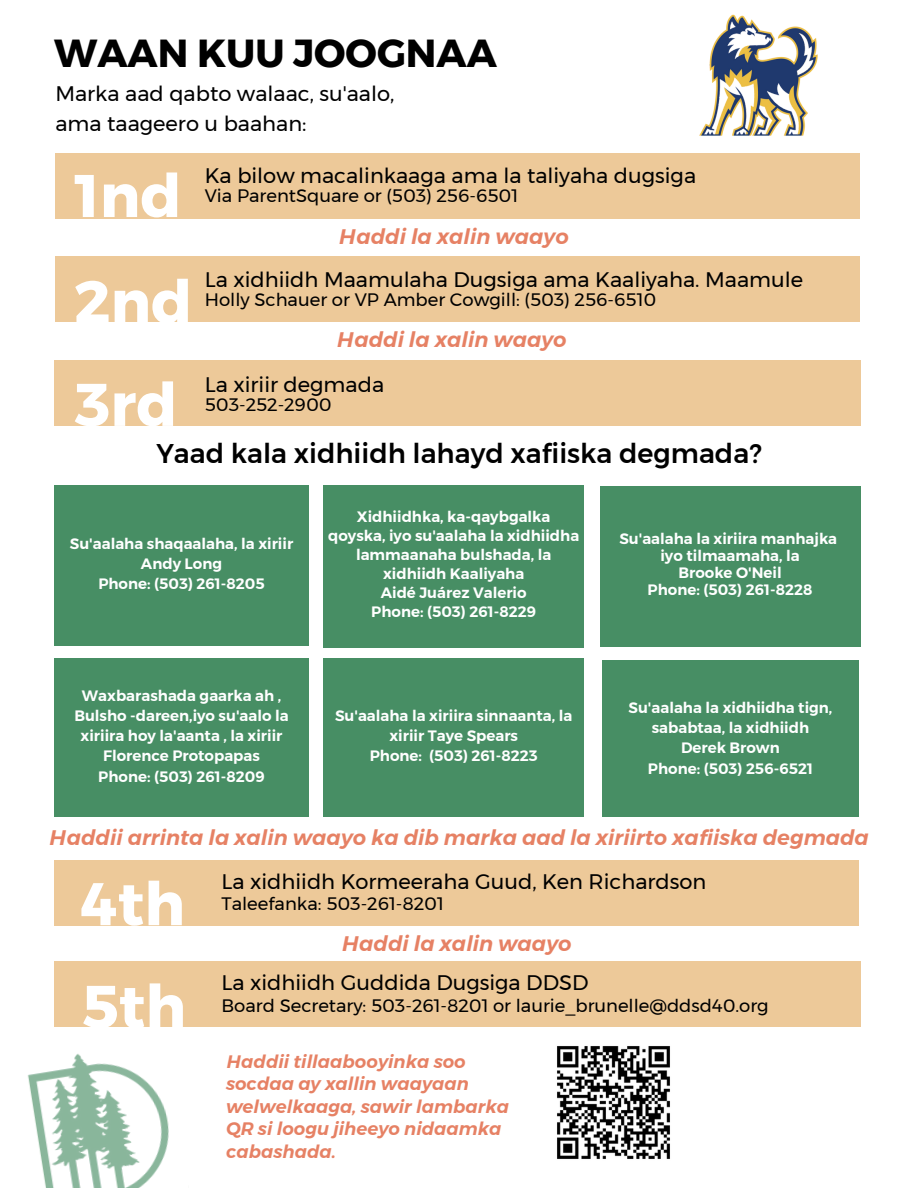
<style>
.page{position:relative;width:918px;height:1188px;background:#fff}
.page>*{position:absolute;margin:0;border:0;box-sizing:border-box;transform-origin:0 0}
.t1{font:700 60px "Montserrat";color:#fff}
.t2{font:700 39px "Montserrat";color:#000}
.t3{font:500 27px "Montserrat";color:#000}
.t4{font:21px "Montserrat";color:#000}
.t5{font:italic 600 21px "Montserrat";color:#e68164}
.t6{font:18px "Montserrat";color:#000}
.t7{font:italic 600 18px/22.5px "Montserrat";color:#e68164}
.t8{font:600 15px/20.2px "Montserrat";color:#fff;text-align:center}
</style>
<div class="page">
<img style="left:28px;top:1054px;width:141px;height:134px">
<div style="left:55px;top:153px;width:805px;height:66px;background:#edc999"></div>
<div style="left:55px;top:256px;width:805px;height:66px;background:#edc999"></div>
<div style="left:602px;top:660px;width:257px;height:156px;background:#478e64"></div>
<div style="left:54px;top:485px;width:255px;height:161px;background:#478e64"></div>
<div style="left:323px;top:485px;width:261px;height:162px;background:#478e64"></div>
<div style="left:600px;top:486px;width:260px;height:160px;background:#478e64"></div>
<div style="left:54px;top:658px;width:255px;height:158px;background:#478e64"></div>
<div style="left:324px;top:658px;width:260px;height:158px;background:#478e64"></div>
<div style="left:54px;top:361px;width:806px;height:65px;background:#edc999"></div>
<div style="left:54px;top:860px;width:805px;height:66px;background:#edc999"></div>
<div style="left:54px;top:962px;width:806px;height:65px;background:#edc999"></div>
<img style="left:557px;top:1046px;width:113px;height:113px">
<img style="left:699px;top:14px;width:119px;height:122px">
<p class="t2" style="left:54px;top:29px;width:444px">WAAN KUU JOOGNAA</p>
<p class="t4" style="left:55px;top:81px;width:341px">Marka aad qabto walaac, su'aalo,</p>
<p class="t4" style="left:55px;top:110px;width:253px">ama taageero u baahan:</p>
<p class="t4" style="left:205px;top:163px;width:493px">Ka bilow macalinkaaga ama la taliyaha dugsiga</p>
<p class="t6" style="left:205px;top:185px;width:315px">Via ParentSquare or (503) 256-6501</p>
<p class="t1" style="left:76px;top:159px;width:107px">1nd</p>
<p class="t1" style="left:74px;top:265px;width:120px">2nd</p>
<p class="t1" style="left:74px;top:368px;width:105px">3rd</p>
<p class="t5" style="left:339px;top:224px;width:232px">Haddi la xalin waayo</p>
<p class="t4" style="left:205px;top:267px;width:600px">La xidhiidh Maamulaha Dugsiga ama Kaaliyaha. Maamule</p>
<p class="t6" style="left:205px;top:289px;width:453px">Holly Schauer or VP Amber Cowgill: (503) 256-6510</p>
<p class="t5" style="left:337px;top:326px;width:232px">Haddi la xalin waayo</p>
<p class="t4" style="left:205px;top:371px;width:181px">La xiriir degmada</p>
<p class="t6" style="left:205px;top:393px;width:128px">503-252-2900</p>
<p class="t3" style="left:156px;top:437px;width:607px">Yaad kala xidhiidh lahayd xafiiska degmada?</p>
<p class="t8" style="left:70px;top:533px;width:225px">Su'aalaha shaqaalaha, la xiriir<br>Andy Long<br>Phone: (503) 261-8205</p>
<p class="t8" style="left:74px;top:685px;width:216px">Waxbarashada gaarka ah ,<br>Bulsho -dareen,iyo su'aalo la xiriira hoy la'aanta , la xiriir<br>Florence Protopapas<br>Phone: (503) 261-8209</p>
<p class="t8" style="left:328px;top:507px;width:253px;line-height:19.2px">Xidhiidhka, ka-qaybgalka qoyska, iyo su'aalaha la xidhiidha lammaanaha bulshada, la xidhiidh Kaaliyaha<br>Aidé Juárez Valerio<br>Phone: (503) 261-8229</p>
<p class="t8" style="left:335px;top:705px;width:239px">Su'aalaha la xiriira sinnaanta, la xiriir Taye Spears<br>Phone: (503) 261-8223</p>
<p class="t8" style="left:619px;top:530px;width:219px;line-height:16.8px">Su'aalaha la xiriira manhajka iyo tilmaamaha, la<br>Brooke O'Neil<br>Phone: (503) 261-8228</p>
<p class="t8" style="left:628px;top:697px;width:205px">Su'aalaha la xidhiidha tign, sababtaa, la xidhiidh<br>Derek Brown<br>Phone: (503) 256-6521</p>
<p class="t5" style="left:49px;top:825px;width:822px">Haddii arrinta la xalin waayo ka dib marka aad la xiriirto xafiiska degmada</p>
<p class="t1" style="left:81px;top:867px;width:105px">4th</p>
<p class="t5" style="left:341px;top:930px;width:232px">Haddi la xalin waayo</p>
<p class="t4" style="left:222px;top:869px;width:486px">La xidhiidh Kormeeraha Guud, Ken Richardson</p>
<p class="t6" style="left:222px;top:893px;width:224px">Taleefanka: 503-261-8201</p>
<p class="t1" style="left:81px;top:970px;width:106px">5th</p>
<p class="t4" style="left:222px;top:970px;width:369px">La xidhiidh Guddida Dugsiga DDSD</p>
<p class="t6" style="left:222px;top:994px;width:549px">Board Secretary: 503-261-8201 or laurie_brunelle@ddsd40.org</p>
<p class="t7" style="left:226px;top:1050px;width:285px">Haddii tillaabooyinka soo socdaa ay xallin waayaan welwelkaaga, sawir lambarka<br>QR si loogu jiheeyo nidaamka cabashada.</p>
</div>
